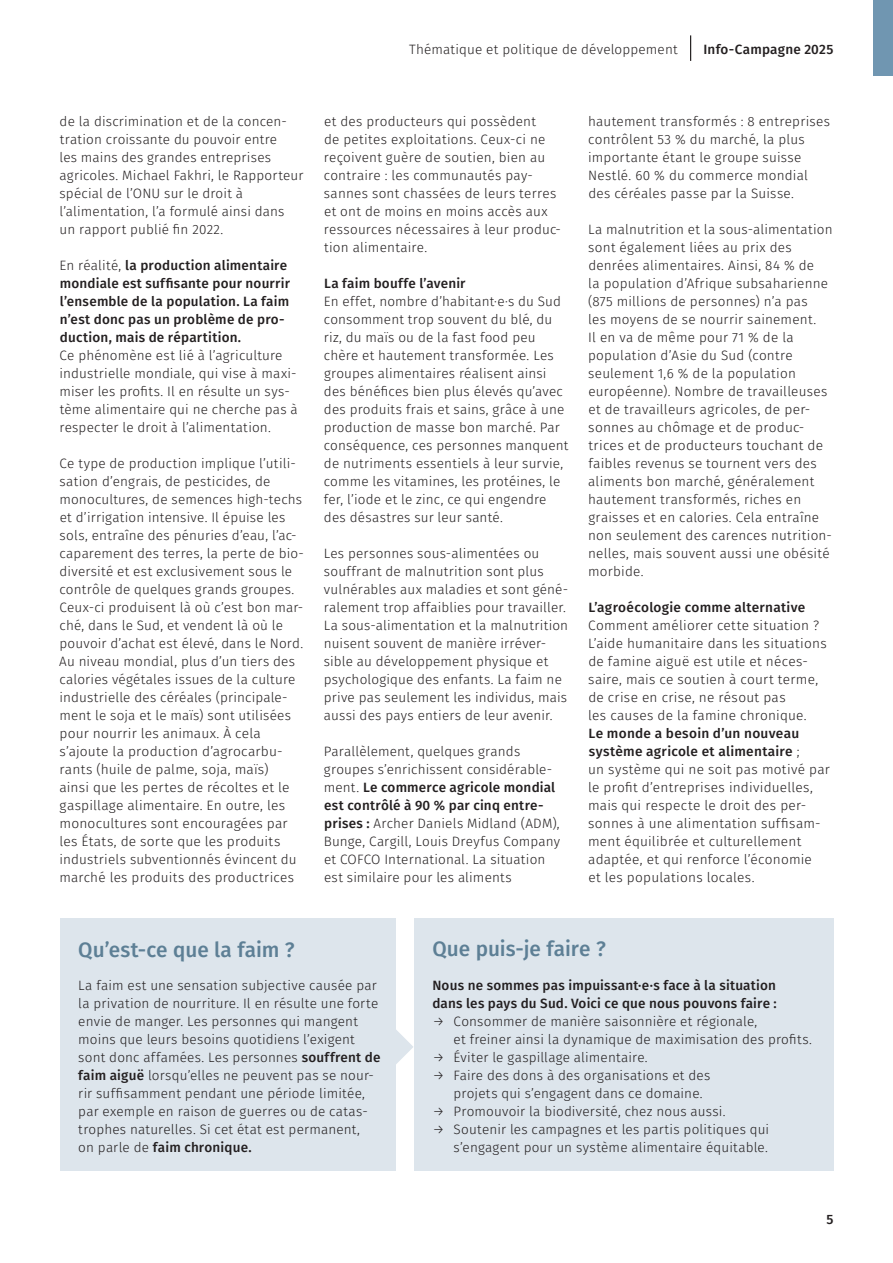
<style>
.page{position:relative;width:893px;height:1263px;background:#fff}
.page>*{position:absolute;margin:0;border:0;box-sizing:border-box;transform-origin:0 0}
.t1{font:500 21px "Fira Sans";color:#5d7f95}
.t2{font:300 13.5px/18px "Fira Sans";letter-spacing:.01em;color:#231f20}
.t3{font:500 13.5px/18px "Fira Sans";letter-spacing:.015em;color:#231f20}
.s1{font-weight:300}
.s2{font-weight:500}
</style>
<div class="page">
<svg style="left:395px;top:1026px;width:18px;height:42px"></svg>
<div style="left:414px;top:918px;width:419px;height:252px;background:#dde5ec"></div>
<div style="left:60px;top:918px;width:335px;height:252px;background:#dde5ec"></div>
<svg style="left:690px;top:35px;width:1px;height:26px"></svg>
<div style="left:873px;top:0;width:20px;height:75px;background:#7096b1"></div>
<p class="t2" style="left:409px;top:40px;width:270px">Thématique et politique de développement</p>
<p class="t3" style="left:703px;top:40px;width:131px">Info-Campagne 2025</p>
<p class="t2" style="left:60px;top:112px;width:245px">de la discrimination et de la concen&shy;tration croissante du pouvoir entre<br>les mains des grandes entreprises agricoles. Michael Fakhri, le Rapporteur spécial de l’ONU sur le droit à l’alimentation, l’a formulé ainsi dans un rapport publié fin 2022.</p>
<p class="t3" style="left:59px;top:256px;width:232px"><span class="s1">En réalité,</span> la production alimentaire mondiale est suffisante pour nourrir l’ensemble de la population. La faim n’est donc pas un problème de pro&shy;duction, mais de répartition.</p>
<p class="t2" style="left:59px;top:346px;width:240px">Ce phénomène est lié à l’agriculture industrielle mondiale, qui vise à maxi&shy;miser les profits. Il en résulte un sys&shy;tème alimentaire qui ne cherche pas à respecter le droit à l’alimentation.</p>
<p class="t2" style="left:59px;top:454px;width:246px">Ce type de production implique l’utili&shy;sation d’engrais, de pesticides, de monocultures, de semences high-techs et d’irrigation intensive. Il épuise les sols, entraîne des pénuries d’eau, l’ac&shy;caparement des terres, la perte de bio&shy;diversité et est exclusivement sous le contrôle de quelques grands groupes.<br>Ceux-ci produisent là où c’est bon mar&shy;ché, dans le Sud, et vendent là où le pouvoir d’achat est élevé, dans le Nord.<br>Au niveau mondial, plus d’un tiers des calories végétales issues de la culture industrielle des céréales (principale&shy;ment le soja et le maïs) sont utilisées pour nourrir les animaux. À cela s’ajoute la production d’agrocarbu&shy;rants (huile de palme, soja, maïs)<br>ainsi que les pertes de récoltes et le gaspillage alimentaire. En outre, les monocultures sont encouragées par les États, de sorte que les produits industriels subventionnés évincent du marché les produits des productrices</p>
<p class="t2" style="left:324px;top:112px;width:239px">et des producteurs qui possèdent<br>de petites exploitations. Ceux-ci ne reçoivent guère de soutien, bien au contraire : les communautés pay&shy;sannes sont chassées de leurs terres et ont de moins en moins accès aux ressources nécessaires à leur produc&shy;tion alimentaire.</p>
<p class="t3" style="left:324px;top:274px;width:143px">La faim bouffe l’avenir</p>
<p class="t2" style="left:324px;top:292px;width:246px">En effet, nombre d’habitant·e·s du Sud consomment trop souvent du blé, du riz, du maïs ou de la fast food peu chère et hautement transformée. Les groupes alimentaires réalisent ainsi des bénéfices bien plus élevés qu’avec des produits frais et sains, grâce à une production de masse bon marché. Par conséquence, ces personnes manquent de nutriments essentiels à leur survie, comme les vitamines, les protéines, le fer, l’iode et le zinc, ce qui engendre des désastres sur leur santé.</p>
<p class="t2" style="left:324px;top:544px;width:246px">Les personnes sous-alimentées ou souffrant de malnutrition sont plus vulnérables aux maladies et sont géné&shy;ralement trop affaiblies pour travailler.<br>La sous-alimentation et la malnutrition nuisent souvent de manière irréver&shy;sible au développement physique et psychologique des enfants. La faim ne prive pas seulement les individus, mais aussi des pays entiers de leur avenir.</p>
<p class="t2" style="left:324px;top:742px;width:238px">Parallèlement, quelques grands groupes s’enrichissent considérable&shy;ment. <span class="s2">Le commerce agricole mondial est contrôlé à 90 % par cinq entre&shy;prises :</span> Archer Daniels Midland (ADM), Bunge, Cargill, Louis Dreyfus Company et COFCO International. La situation est similaire pour les aliments</p>
<p class="t2" style="left:588px;top:112px;width:244px">hautement transformés : 8 entreprises contrôlent 53 % du marché, la plus importante étant le groupe suisse Nestlé. 60 % du commerce mondial des céréales passe par la Suisse.</p>
<p class="t2" style="left:588px;top:220px;width:246px">La malnutrition et la sous-alimentation sont également liées au prix des denrées alimentaires. Ainsi, 84 % de<br>la population d’Afrique subsaharienne (875 millions de personnes) n’a pas<br>les moyens de se nourrir sainement.<br>Il en va de même pour 71 % de la population d’Asie du Sud (contre seulement 1,6 % de la population européenne). Nombre de travailleuses et de travailleurs agricoles, de per&shy;sonnes au chômage et de produc&shy;trices et de producteurs touchant de faibles revenus se tournent vers des aliments bon marché, généralement hautement transformés, riches en graisses et en calories. Cela entraîne non seulement des carences nutrition&shy;nelles, mais souvent aussi une obésité morbide.</p>
<p class="t3" style="left:588px;top:598px;width:218px">L’agroécologie comme alternative</p>
<p class="t2" style="left:588px;top:616px;width:240px">Comment améliorer cette situation ?<br>L’aide humanitaire dans les situations de famine aiguë est utile et néces&shy;saire, mais ce soutien à court terme, de crise en crise, ne résout pas<br>les causes de la famine chronique.</p>
<p class="t2" style="left:588px;top:724px;width:243px"><span class="s2">Le monde a besoin d’un nouveau système agricole et alimentaire</span> ;<br>un système qui ne soit pas motivé par le profit d’entreprises individuelles, mais qui respecte le droit des per&shy;sonnes à une alimentation suffisam&shy;ment équilibrée et culturellement adaptée, et qui renforce l’économie<br>et les populations locales.</p>
<h1 class="t1" style="left:78px;top:933px;width:218px">Qu’est-ce que la faim ?</h1>
<p class="t2" style="left:78px;top:976px;width:304px">La faim est une sensation subjective causée par la privation de nourriture. Il en résulte une forte envie de manger. Les personnes qui mangent moins que leurs besoins quotidiens l’exigent sont donc affamées. Les personnes <span class="s2">souffrent de faim aiguë</span> lorsqu’elles ne peuvent pas se nour&shy;rir suffisamment pendant une période limitée, par exemple en raison de guerres ou de catas&shy;trophes naturelles. Si cet état est permanent,<br>on parle de <span class="s2">faim chronique.</span></p>
<h1 class="t1" style="left:432px;top:931px;width:175px">Que puis-je faire ?</h1>
<p class="t3" style="left:432px;top:976px;width:346px">Nous ne sommes pas impuissant·e·s face à la situation dans les pays du Sud. Voici ce que nous pouvons faire :</p>
<p class="t2" style="left:454px;top:1012px;width:360px;text-indent:-21px">→ Consommer de manière saisonnière et régionale,<br>et freiner ainsi la dynamique de maximisation des profits.</p>
<p class="t2" style="left:432px;top:1048px;width:217px">→ Éviter le gaspillage alimentaire.</p>
<p class="t2" style="left:454px;top:1066px;width:258px;text-indent:-21px">→ Faire des dons à des organisations et des projets qui s’engagent dans ce domaine.</p>
<p class="t2" style="left:432px;top:1102px;width:295px">→ Promouvoir la biodiversité, chez nous aussi.</p>
<p class="t2" style="left:432px;top:1120px;width:338px;text-align:right">→ Soutenir les campagnes et les partis politiques qui s’engagent pour un système alimentaire équitable.</p>
<p class="t3" style="left:826px;top:1210px;width:9px">5</p>
</div>
